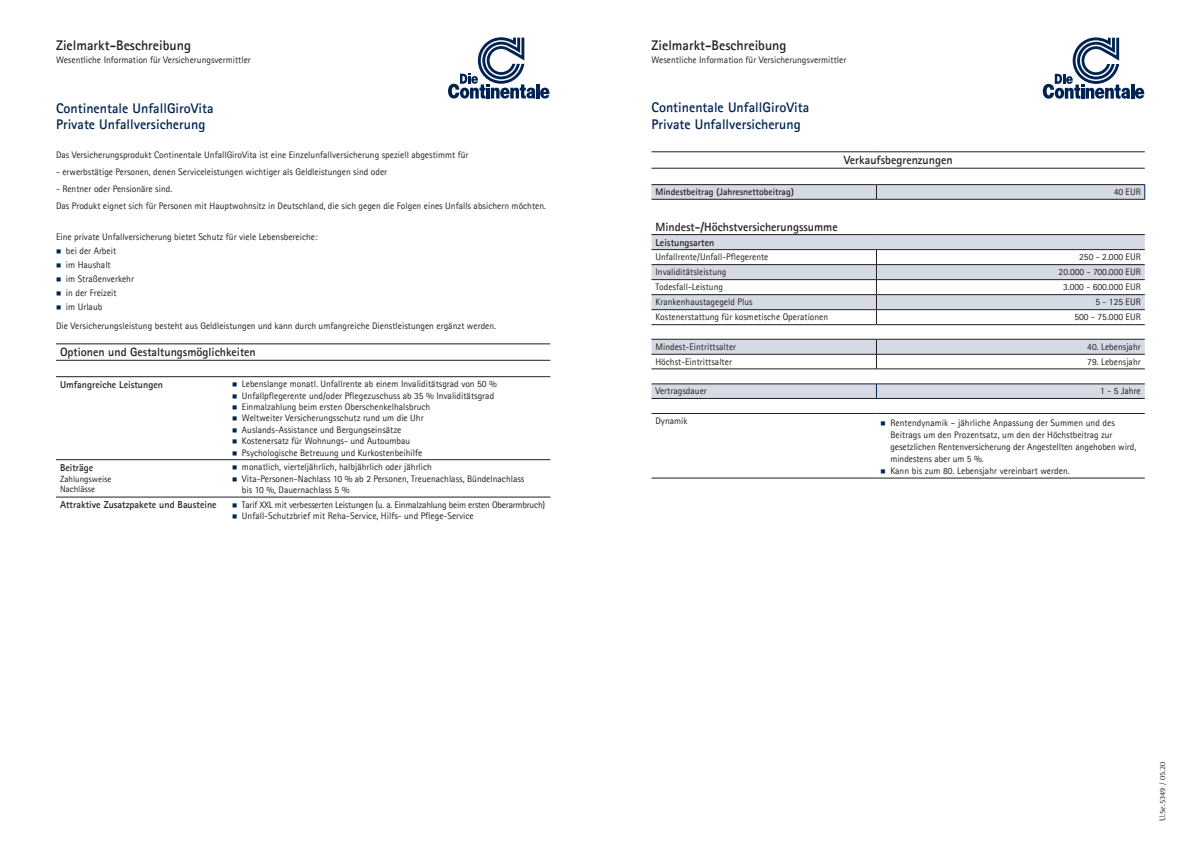
<style>
.page{position:relative;width:1191px;height:842px;background:#fff}
.page>*{position:absolute;margin:0;border:0;box-sizing:border-box;transform-origin:0 0}
.t1{font:700 14px/16.8px "Agfa Rotis Sans Serif";color:#002451}
.t2{font:700 14px "Agfa Rotis Sans Serif";color:#231f20}
.t3{font:700 12px "Agfa Rotis Sans Serif";color:#231f20}
.t4{font:700 10px "Agfa Rotis Sans Serif";color:#231f20}
.t5{font:9.5px/11.4px "Agfa Rotis Sans Serif";color:#231f20}
.t6{font:9.5px/11.4px "Agfa Rotis Sans Serif";letter-spacing:-.02em;color:#231f20}
.t7{font:700 9.5px "Agfa Rotis Sans Serif";color:#231f20}
.t8{font:9px/10.8px "Agfa Rotis Sans Serif";color:#231f20}
.t9{font:8px "Agfa Rotis Serif";color:#231f20}
</style>
<div class="page">
<hr style="left:56px;top:459px;width:172px;height:1px;background:#231f20">
<hr style="left:228px;top:459px;width:322px;height:1px;background:#231f20">
<hr style="left:56px;top:497px;width:172px;height:1px;background:#231f20">
<hr style="left:228px;top:497px;width:322px;height:1px;background:#231f20">
<hr style="left:56px;top:360px;width:172px;height:1px;background:#231f20">
<hr style="left:228px;top:360px;width:322px;height:1px;background:#231f20">
<hr style="left:56px;top:376px;width:172px;height:1px;background:#231f20">
<hr style="left:228px;top:376px;width:322px;height:1px;background:#231f20">
<hr style="left:56px;top:344px;width:172px;height:1px;background:#231f20">
<hr style="left:228px;top:344px;width:322px;height:1px;background:#231f20">
<svg style="left:651px;top:185px;width:493px;height:213px"></svg>
<hr style="left:651px;top:199px;width:225px;height:1px;background:#231f20">
<hr style="left:876px;top:199px;width:268px;height:1px;background:#231f20">
<hr style="left:651px;top:339px;width:225px;height:1px;background:#231f20">
<hr style="left:876px;top:339px;width:268px;height:1px;background:#231f20">
<hr style="left:651px;top:354px;width:225px;height:1px;background:#231f20">
<hr style="left:876px;top:354px;width:268px;height:1px;background:#231f20">
<hr style="left:651px;top:369px;width:225px;height:1px;background:#231f20">
<hr style="left:876px;top:369px;width:268px;height:1px;background:#231f20">
<hr style="left:651px;top:384px;width:225px;height:1px;background:#231f20">
<hr style="left:876px;top:384px;width:268px;height:1px;background:#231f20">
<hr style="left:651px;top:398px;width:225px;height:1px;background:#231f20">
<hr style="left:876px;top:398px;width:268px;height:1px;background:#231f20">
<hr style="left:651px;top:413px;width:225px;height:1px;background:#231f20">
<hr style="left:876px;top:413px;width:268px;height:1px;background:#231f20">
<hr style="left:651px;top:478px;width:225px;height:1px;background:#231f20">
<hr style="left:876px;top:478px;width:268px;height:1px;background:#231f20">
<hr style="left:651px;top:168px;width:225px;height:1px;background:#231f20">
<hr style="left:876px;top:168px;width:268px;height:1px;background:#231f20">
<hr style="left:651px;top:184px;width:225px;height:1px;background:#231f20">
<hr style="left:876px;top:184px;width:268px;height:1px;background:#231f20">
<hr style="left:651px;top:234px;width:225px;height:1px;background:#231f20">
<hr style="left:876px;top:234px;width:268px;height:1px;background:#231f20">
<hr style="left:651px;top:249px;width:225px;height:1px;background:#231f20">
<hr style="left:876px;top:249px;width:268px;height:1px;background:#231f20">
<hr style="left:651px;top:264px;width:225px;height:1px;background:#231f20">
<hr style="left:876px;top:264px;width:268px;height:1px;background:#231f20">
<hr style="left:651px;top:279px;width:225px;height:1px;background:#231f20">
<hr style="left:876px;top:279px;width:268px;height:1px;background:#231f20">
<hr style="left:651px;top:294px;width:225px;height:1px;background:#231f20">
<hr style="left:876px;top:294px;width:268px;height:1px;background:#231f20">
<hr style="left:651px;top:309px;width:225px;height:1px;background:#231f20">
<hr style="left:876px;top:309px;width:268px;height:1px;background:#231f20">
<svg style="left:876px;top:250px;width:1px;height:74px"></svg>
<hr style="left:651px;top:324px;width:225px;height:1px;background:#231f20">
<hr style="left:876px;top:324px;width:268px;height:1px;background:#231f20">
<hr style="left:651px;top:152px;width:225px;height:1px;background:#231f20">
<hr style="left:876px;top:152px;width:268px;height:1px;background:#231f20">
<svg style="left:876px;top:339px;width:1px;height:30px"></svg>
<svg style="left:876px;top:384px;width:1px;height:14px"></svg>
<svg style="left:1144px;top:185px;width:1px;height:14px"></svg>
<svg style="left:876px;top:185px;width:1px;height:14px"></svg>
<svg style="left:448px;top:37px;width:101px;height:62px"></svg>
<svg style="left:1042px;top:37px;width:102px;height:62px"></svg>
<h1 class="t2" style="left:56px;top:37px;width:137px">Zielmarkt-Beschreibung</h1>
<p class="t5" style="left:56px;top:54px;width:196px">Wesentliche Information für Versicherungsvermittler</p>
<h1 class="t1" style="left:56px;top:99px;width:159px">Continentale UnfallGiroVita<br>Private Unfallversicherung</h1>
<p class="t5" style="left:56px;top:149px;width:414px">Das Versicherungsprodukt Continentale UnfallGiroVita ist eine Einzelunfallversicherung speziell abgestimmt für</p>
<p class="t5" style="left:56px;top:166px;width:333px">- erwerbstätige Personen, denen Serviceleistungen wichtiger als Geldleistungen sind oder</p>
<p class="t5" style="left:56px;top:180px;width:491px;line-height:16.8px">- Rentner oder Pensionäre sind.<br>Das Produkt eignet sich für Personen mit Hauptwohnsitz in Deutschland, die sich gegen die Folgen eines Unfalls absichern möchten.</p>
<p class="t5" style="left:66px;top:229px;width:253px;line-height:14px;text-indent:-10px">Eine private Unfallversicherung bietet Schutz für viele Lebensbereiche: bei der Arbeit<br>im Haushalt<br>im Straßenverkehr<br>in der Freizeit<br>im Urlaub</p>
<p class="t5" style="left:56px;top:320px;width:441px">Die Versicherungsleistung besteht aus Geldleistungen und kann durch umfangreiche Dienstleistungen ergänzt werden.</p>
<p class="t3" style="left:60px;top:345px;width:197px">Optionen und Gestaltungsmöglichkeiten</p>
<p class="t4" style="left:60px;top:378px;width:104px">Umfangreiche Leistungen</p>
<p class="t5" style="left:242px;top:378px;width:256px">Lebenslange monatl. Unfallrente ab einem Invaliditätsgrad von 50 % Unfallpflegerente und/oder Pflegezuschuss ab 35 % Invaliditätsgrad Einmalzahlung beim ersten Oberschenkelhalsbruch<br>Weltweiter Versicherungsschutz rund um die Uhr Auslands-Assistance und Bergungseinsätze<br>Kostenersatz für Wohnungs- und Autoumbau<br>Psychologische Betreuung und Kurkostenbeihilfe</p>
<p class="t4" style="left:60px;top:461px;width:35px">Beiträge</p>
<p class="t8" style="left:60px;top:473px;width:53px">Zahlungsweise<br>Nachlässe</p>
<p class="t5" style="left:242px;top:461px;width:284px">monatlich, vierteljährlich, halbjährlich oder jährlich<br>Vita-Personen-Nachlass 10 % ab 2 Personen, Treuenachlass, Bündelnachlass bis 10 %, Dauernachlass 5 %</p>
<p class="t4" style="left:60px;top:498px;width:158px">Attraktive Zusatzpakete und Bausteine</p>
<p class="t6" style="left:242px;top:499px;width:305px">Tarif XXL mit verbesserten Leistungen (u. a. Einmalzahlung beim ersten Oberarmbruch)<br>Unfall-Schutzbrief mit Reha-Service, Hilfs- und Pflege-Service</p>
<h1 class="t2" style="left:651px;top:37px;width:137px">Zielmarkt-Beschreibung</h1>
<p class="t5" style="left:651px;top:54px;width:196px">Wesentliche Information für Versicherungsvermittler</p>
<h1 class="t1" style="left:651px;top:98px;width:159px">Continentale UnfallGiroVita<br>Private Unfallversicherung</h1>
<p class="t3" style="left:843px;top:153px;width:110px">Verkaufsbegrenzungen</p>
<p class="t7" style="left:655px;top:186px;width:140px">Mindestbeitrag (Jahresnettobeitrag)</p>
<p class="t5" style="left:1113px;top:186px;width:29px">40 EUR</p>
<p class="t3" style="left:655px;top:219px;width:184px">Mindest-/Höchstversicherungssumme</p>
<p class="t4" style="left:655px;top:236px;width:60px">Leistungsarten</p>
<p class="t5" style="left:655px;top:251px;width:114px">Unfallrente/Unfall-Pflegerente</p>
<p class="t5" style="left:1079px;top:251px;width:63px">250 - 2.000 EUR</p>
<p class="t5" style="left:655px;top:266px;width:72px">Invaliditätsleistung</p>
<p class="t5" style="left:1058px;top:266px;width:84px">20.000 - 700.000 EUR</p>
<p class="t5" style="left:655px;top:281px;width:69px">Todesfall-Leistung</p>
<p class="t5" style="left:1063px;top:281px;width:79px">3.000 - 600.000 EUR</p>
<p class="t5" style="left:655px;top:296px;width:99px">Krankenhaustagegeld Plus</p>
<p class="t5" style="left:1095px;top:296px;width:47px">5 - 125 EUR</p>
<p class="t5" style="left:655px;top:311px;width:174px">Kostenerstattung für kosmetische Operationen</p>
<p class="t5" style="left:1074px;top:311px;width:68px">500 - 75.000 EUR</p>
<p class="t5" style="left:655px;top:341px;width:82px">Mindest-Eintrittsalter</p>
<p class="t5" style="left:1087px;top:341px;width:55px">40. Lebensjahr</p>
<p class="t5" style="left:655px;top:356px;width:78px">Höchst-Eintrittsalter</p>
<p class="t5" style="left:1087px;top:356px;width:55px">79. Lebensjahr</p>
<p class="t5" style="left:655px;top:385px;width:53px">Vertragsdauer</p>
<p class="t5" style="left:1100px;top:385px;width:42px">1 - 5 Jahre</p>
<p class="t5" style="left:655px;top:415px;width:34px">Dynamik</p>
<p class="t5" style="left:890px;top:416px;width:247px;line-height:12.1px">Rentendynamik – jährliche Anpassung der Summen und des Beitrags um den Prozentsatz, um den der Höchstbeitrag zur gesetzlichen Rentenversicherung der Angestellten angehoben wird, mindestens aber um 5 %.<br>Kann bis zum 80. Lebensjahr vereinbart werden.</p>
<p class="t9" style="left:1157px;top:821px;width:61px;rotate:-90deg">U.5e.5349 / 05.20</p>
</div>
